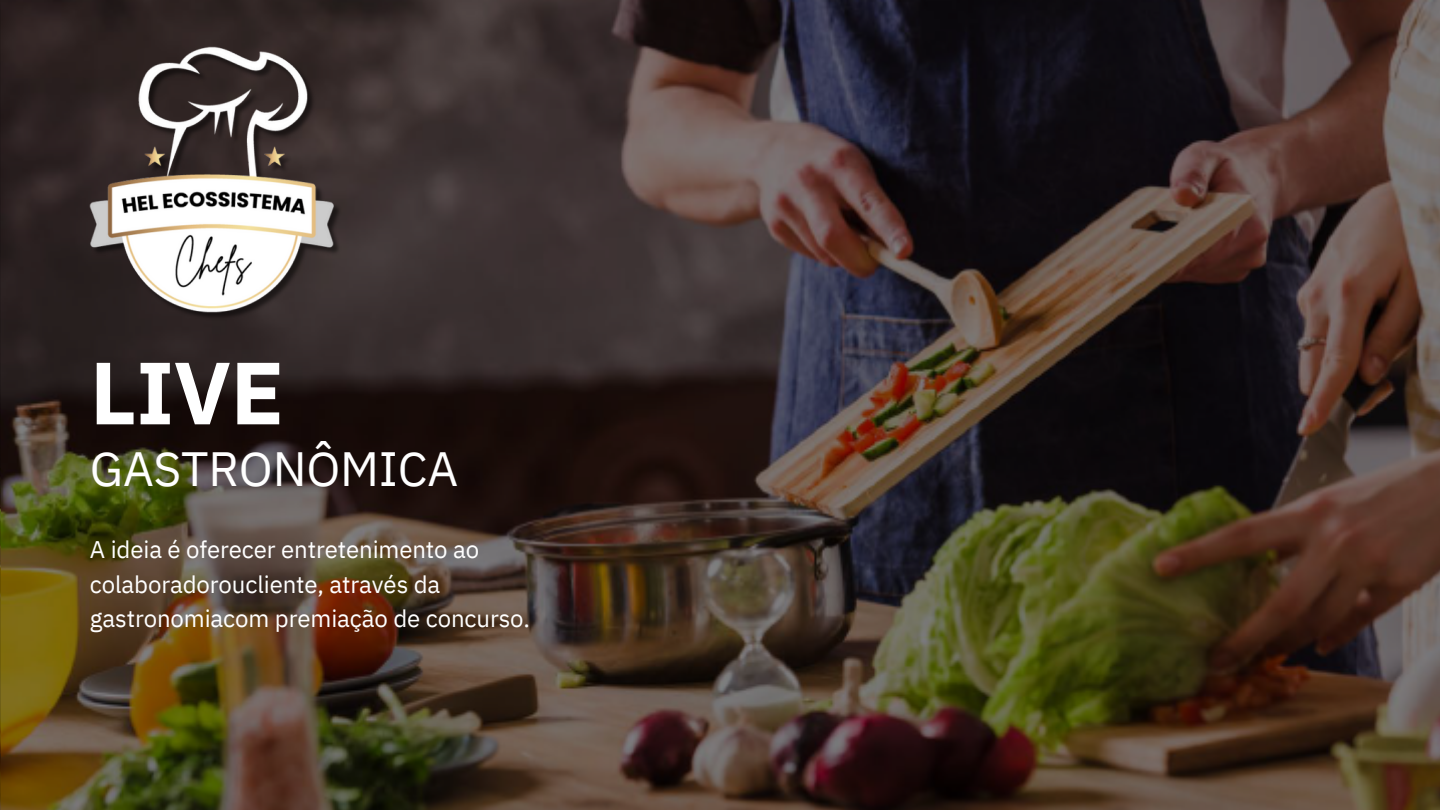
<style>
.page{position:relative;width:1440px;height:810px;background:#fff}
.page>*{position:absolute;margin:0;border:0;box-sizing:border-box;transform-origin:0 0}
.t1{font:700 88px "IBM Plex Sans";color:#fff}
.t2{font:48px "IBM Plex Sans";letter-spacing:-.005em;color:#fff}
.t3{font:24px/34.4px "IBM Plex Sans";letter-spacing:-.005em;color:#fff}
</style>
<div class="page">
<img style="left:0;top:0;width:1440px;height:810px">
<img style="left:90px;top:46px;width:253px;height:276px">
<p class="t1" style="left:90px;top:334px;width:196px">LIVE</p>
<p class="t2" style="left:90px;top:437px;width:370px">GASTRONÔMICA</p>
<p class="t3" style="left:90px;top:532px;width:442px">A ideia é oferecer entretenimento ao colaboradoroucliente, através da gastronomiacom premiação de concurso.</p>
</div>
